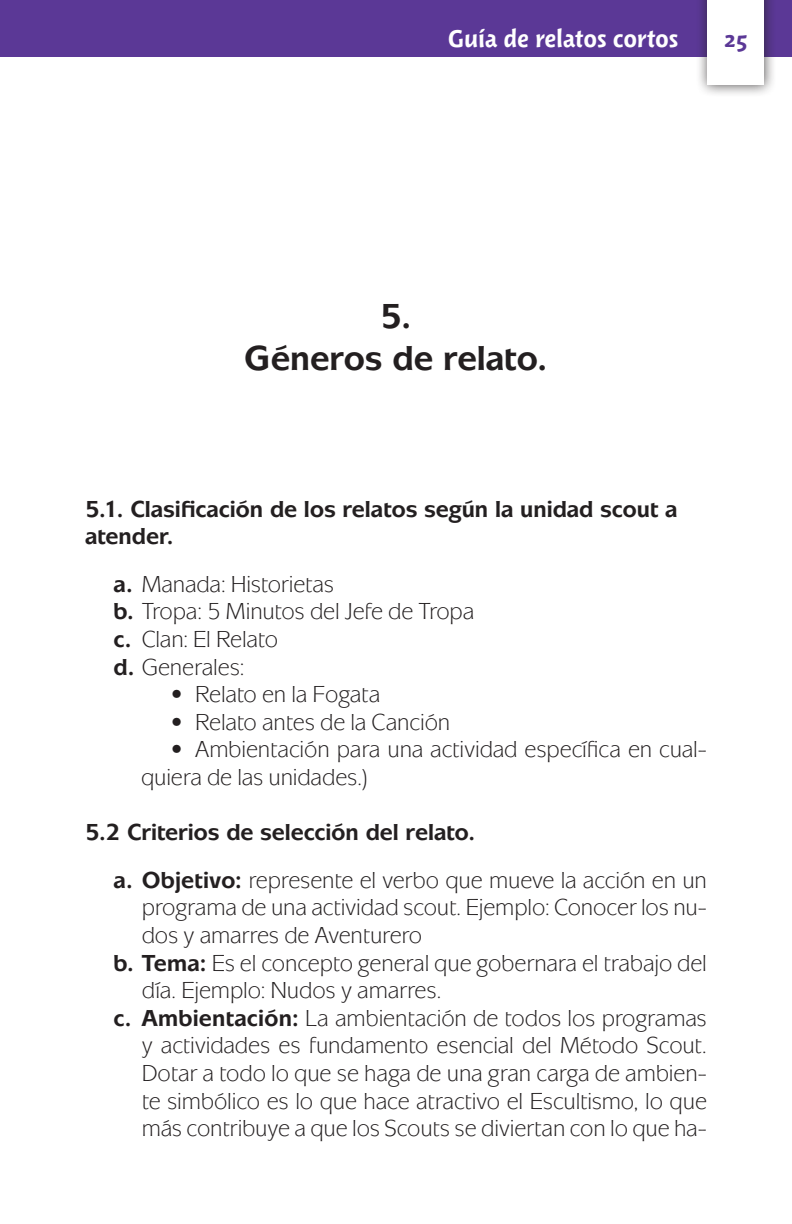
<style>
.page{position:relative;width:792px;height:1224px;background:#fff}
.page>*{position:absolute;margin:0;border:0;box-sizing:border-box;transform-origin:0 0}
.Relatos_Titulos{font:700 36px/41.4px "Mixage ITC Std";color:#231f20;text-align:center}
.t1{font:600 28px "Woodland ITC Std";letter-spacing:-.005em;color:#fff}
.t2{font:600 26px "Woodland ITC Std";color:#5b3896}
.t3{font:24px/27.6px "Mixage ITC Std";letter-spacing:-.005em;color:#231f20}
.Relatos_Subtitulos{font:700 24px/27.6px "Mixage ITC Std";color:#231f20}
.s1{font-weight:700}
.s2{font-family:"Optima LT Std";font-weight:700}
</style>
<div class="page">
<div style="left:0;top:0;width:792px;height:57px;background:#5b3896"></div>
<div style="left:696px;top:0;width:80px;height:97px;background:#231f20;opacity:.75"></div>
<div style="left:708px;top:0;width:56px;height:85px;background:#fff"></div>
<p class="t1" style="left:448px;top:24px;width:232px">Guía de relatos cortos</p>
<p class="t2" style="left:724px;top:25px;width:25px">25</p>
<p class="Relatos_Titulos" style="left:244px;top:296px;width:305px">5.<br>Géneros de relato.</p>
<p class="Relatos_Subtitulos" style="left:85px;top:495px;width:594px">5.1. Clasificación de los relatos según la unidad scout a atender.</p>
<p class="t3" style="left:113px;top:570px;width:222px"><span class="s1">a.</span> Manada: Historietas</p>
<p class="t3" style="left:113px;top:597px;width:363px"><span class="s1">b.</span> Tropa: 5 Minutos del Jefe de Tropa</p>
<p class="t3" style="left:113px;top:625px;width:166px"><span class="s1">c.</span> Clan: El Relato</p>
<p class="t3" style="left:113px;top:653px;width:132px"><span class="s1">d.</span> Generales:</p>
<p class="t3" style="left:169px;top:680px;width:212px"><span class="s2">•</span> Relato en la Fogata</p>
<p class="t3" style="left:169px;top:708px;width:282px"><span class="s2">•</span> Relato antes de la Canción</p>
<p class="t3" style="left:141px;top:735px;width:567px;text-indent:28px"><span class="s2">•</span> Ambientación para una actividad específica en cual&shy;quiera de las unidades.)</p>
<p class="Relatos_Subtitulos" style="left:85px;top:818px;width:392px">5.2 Criterios de selección del relato.</p>
<p class="t3" style="left:142px;top:866px;width:567px;text-align:justify;text-indent:-28px"><span class="s1">a. Objetivo:</span> represente el verbo que mueve la acción en un programa de una actividad scout. Ejemplo: Conocer los nu&shy;dos y amarres de Aventurero</p>
<p class="t3" style="left:142px;top:949px;width:567px;text-indent:-28px"><span class="s1">b. Tema:</span> Es el concepto general que gobernara el trabajo del día. Ejemplo: Nudos y amarres.</p>
<p class="t3" style="left:142px;top:1004px;width:567px;text-align:justify;text-indent:-28px"><span class="s1">c. Ambientación:</span> La ambientación de todos los programas y actividades es fundamento esencial del Método Scout.<br>Dotar a todo lo que se haga de una gran carga de ambien&shy;te simbólico es lo que hace atractivo el Escultismo, lo que más contribuye a que los Scouts se diviertan con lo que ha-</p>
</div>
